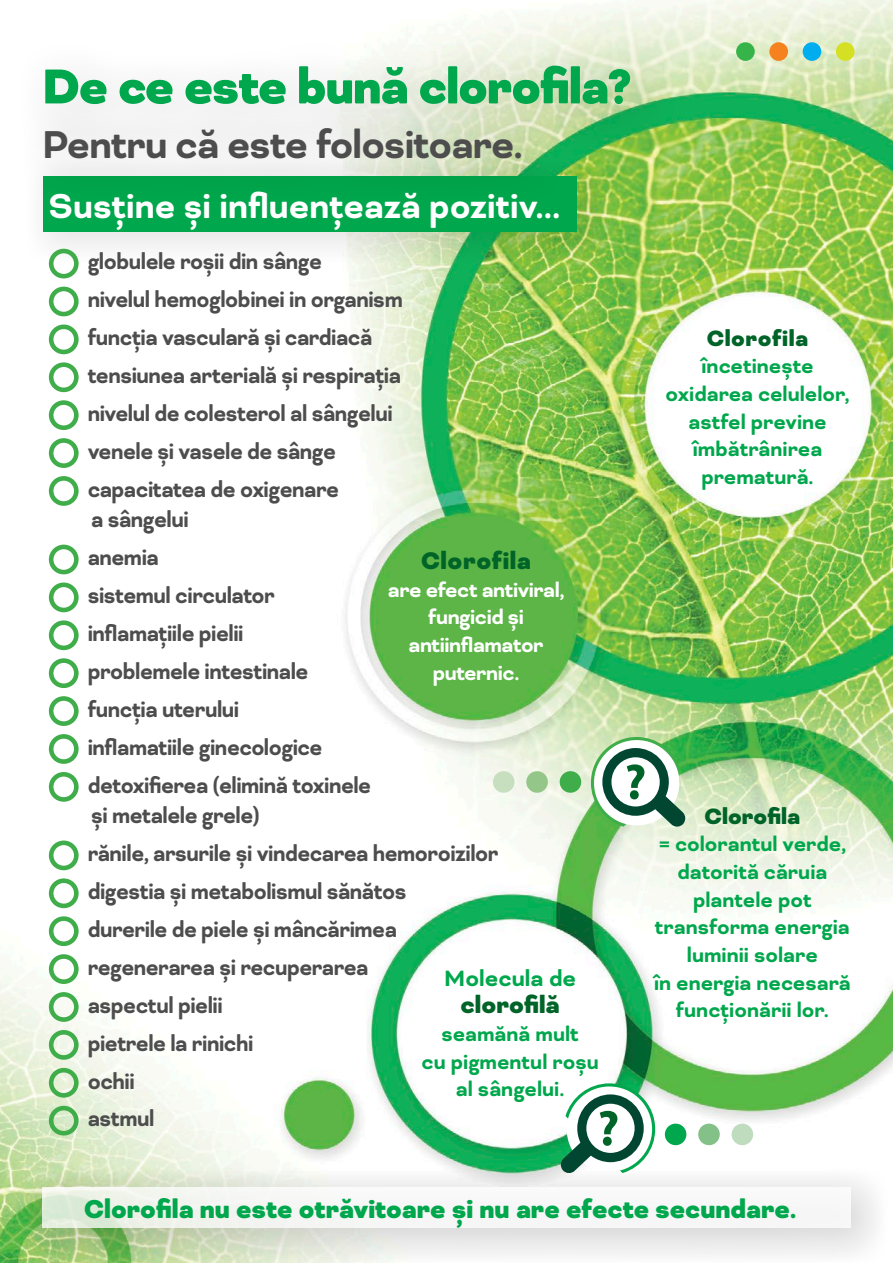
<style>
.page{position:relative;width:893px;height:1263px;background:#fff}
.page>*{position:absolute;margin:0;border:0;box-sizing:border-box;transform-origin:0 0}
.t1{font:900 56.4px "Bicyclette";letter-spacing:-.02em;color:#00a74c;scale:.96 1}
.t2{font:700 44.7px "Bicyclette";letter-spacing:-.02em;color:#4d4d4e;scale:.96 1}
.t3{font:700 39.6px "Bicyclette";color:#fff;scale:.96 1}
.t4{font:900 29.85px "Bicyclette";color:#00a74c;scale:.96 1}
.t5{font:900 27.6px "Bicyclette";letter-spacing:.02em;color:#006429}
.t6{font:900 27.6px "Bicyclette";color:#006429}
.t7{font:700 25.5px/38px "Bicyclette";letter-spacing:-.02em;color:#4d4d4e;scale:.93 1}
.t8{font:700 25.5px "Bicyclette";color:#00a74c}
.t9{font:900 25.5px "Bicyclette";letter-spacing:.02em;color:#006429}
.t10{font:900 25.5px "Bicyclette";color:#006429}
.t11{font:700 23.4px/27.6px "Bicyclette";color:#00a74c;text-align:center}
.t12{font:700 23.4px/27.6px "Bicyclette";letter-spacing:-.02em;color:#fff;text-align:center}
</style>
<div class="page">
<img style="left:0;top:0;width:893px;height:1263px">
<div style="left:836px;top:42px;width:19px;height:19px;background:#d5df23;border-radius:50%"></div>
<div style="left:803px;top:42px;width:18px;height:19px;background:#00aeef;border-radius:50%"></div>
<div style="left:769px;top:42px;width:19px;height:19px;background:#f5821f;border-radius:50%"></div>
<div style="left:736px;top:42px;width:19px;height:19px;background:#36b449;border-radius:50%"></div>
<div style="left:526px;top:771px;width:22px;height:22px;background:#93c688;border-radius:50%"></div>
<div style="left:560px;top:771px;width:21px;height:22px;background:#3fad49;border-radius:50%"></div>
<div style="left:493px;top:771px;width:21px;height:22px;background:#c7dfbe;border-radius:50%"></div>
<svg style="left:591px;top:737px;width:94px;height:90px"></svg>
<div style="left:698px;top:1123px;width:22px;height:22px;background:#83c188;border-radius:50%"></div>
<div style="left:665px;top:1123px;width:21px;height:22px;background:#00a74c;border-radius:50%"></div>
<div style="left:732px;top:1123px;width:21px;height:22px;background:#c0dcbe;border-radius:50%"></div>
<svg style="left:561px;top:1083px;width:94px;height:85px"></svg>
<svg style="left:21px;top:42px;width:654px;height:109px"></svg>
<svg style="left:27px;top:161px;width:579px;height:101px"></svg>
<div style="left:43px;top:176px;width:533px;height:56px;background:#00a74c"></div>
<svg style="left:24px;top:107px;width:536px;height:93px"></svg>
<div style="left:49px;top:249px;width:30px;height:29px;border:5px solid #3fad49;border-radius:50%"></div>
<div style="left:49px;top:287px;width:30px;height:29px;border:5px solid #3fad49;border-radius:50%"></div>
<div style="left:49px;top:324px;width:30px;height:30px;border:5px solid #3fad49;border-radius:50%"></div>
<div style="left:49px;top:362px;width:30px;height:30px;border:5px solid #3fad49;border-radius:50%"></div>
<div style="left:49px;top:400px;width:30px;height:30px;border:5px solid #3fad49;border-radius:50%"></div>
<div style="left:49px;top:438px;width:30px;height:30px;border:5px solid #3fad49;border-radius:50%"></div>
<div style="left:49px;top:476px;width:30px;height:30px;border:5px solid #3fad49;border-radius:50%"></div>
<div style="left:49px;top:545px;width:30px;height:29px;border:5px solid #3fad49;border-radius:50%"></div>
<div style="left:49px;top:582px;width:30px;height:30px;border:5px solid #3fad49;border-radius:50%"></div>
<div style="left:49px;top:620px;width:30px;height:30px;border:5px solid #3fad49;border-radius:50%"></div>
<div style="left:49px;top:658px;width:30px;height:30px;border:5px solid #3fad49;border-radius:50%"></div>
<div style="left:49px;top:696px;width:30px;height:30px;border:5px solid #3fad49;border-radius:50%"></div>
<div style="left:49px;top:734px;width:30px;height:30px;border:5px solid #3fad49;border-radius:50%"></div>
<div style="left:49px;top:772px;width:30px;height:30px;border:5px solid #3fad49;border-radius:50%"></div>
<div style="left:49px;top:840px;width:30px;height:30px;border:5px solid #3fad49;border-radius:50%"></div>
<div style="left:49px;top:878px;width:30px;height:30px;border:5px solid #3fad49;border-radius:50%"></div>
<div style="left:49px;top:916px;width:30px;height:30px;border:5px solid #3fad49;border-radius:50%"></div>
<div style="left:49px;top:954px;width:30px;height:30px;border:5px solid #3fad49;border-radius:50%"></div>
<div style="left:49px;top:992px;width:30px;height:30px;border:5px solid #3fad49;border-radius:50%"></div>
<div style="left:49px;top:1030px;width:30px;height:30px;border:5px solid #3fad49;border-radius:50%"></div>
<div style="left:49px;top:1068px;width:30px;height:30px;border:5px solid #3fad49;border-radius:50%"></div>
<div style="left:49px;top:1106px;width:30px;height:29px;border:5px solid #3fad49;border-radius:50%"></div>
<svg style="left:23px;top:1168px;width:865px;height:95px"></svg>
<svg style="left:42px;top:1187px;width:809px;height:41px;fill:#f6f6f6"></svg>
<p class="t1" style="left:42px;top:53px;width:615px">De ce este bună clorofila?</p>
<p class="t2" style="left:42px;top:118px;width:502px">Pentru că este folositoare.</p>
<p class="t3" style="left:49px;top:182px;width:534px">Susţine și influenţează pozitiv...</p>
<p class="t7" style="left:88px;top:243px;width:340px">globulele roșii din sânge<br>nivelul hemoglobinei in organism funcţia vasculară și cardiacă tensiunea arterială și respiraţia nivelul de colesterol al sângelui venele și vasele de sânge capacitatea de oxigenare</p>
<p class="t7" style="left:88px;top:501px;width:306px">a sângelui<br>anemia<br>sistemul circulator inflamaţiile pielii<br>problemele intestinale funcţia uterului<br>inflamatiile ginecologice detoxifierea (elimină toxinele</p>
<p class="t7" style="left:88px;top:797px;width:443px">și metalele grele)<br>rănile, arsurile și vindecarea hemoroizilor digestia și metabolismul sănătos<br>durerile de piele și mâncărimea regenerarea și recuperarea<br>aspectul pielii<br>pietrele la rinichi<br>ochii<br>astmul</p>
<p class="t5" style="left:421px;top:544px;width:111px">Clorofila</p>
<p class="t12" style="left:388px;top:576px;width:178px">are efect antiviral, fungicid și antiinflamator puternic.</p>
<p class="t8" style="left:444px;top:963px;width:133px">Molecula de</p>
<p class="t6" style="left:461px;top:989px;width:101px">clorofilă</p>
<p class="t11" style="left:421px;top:1020px;width:179px">seamănă mult<br>cu pigmentul roșu al sângelui.</p>
<p class="t9" style="left:707px;top:323px;width:103px">Clorofila</p>
<p class="t11" style="left:666px;top:353px;width:185px">încetinește oxidarea celulelor, astfel previne îmbătrânirea prematură.</p>
<p class="t10" style="left:704px;top:801px;width:97px">Clorofila</p>
<p class="t11" style="left:654px;top:831px;width:198px">= colorantul verde, datorită căruia plantele pot transforma energia luminii solare<br>în energia necesară funcţionării lor.</p>
<p class="t4" style="left:84px;top:1191px;width:743px">Clorofila nu este otrăvitoare și nu are efecte secundare.</p>
</div>
